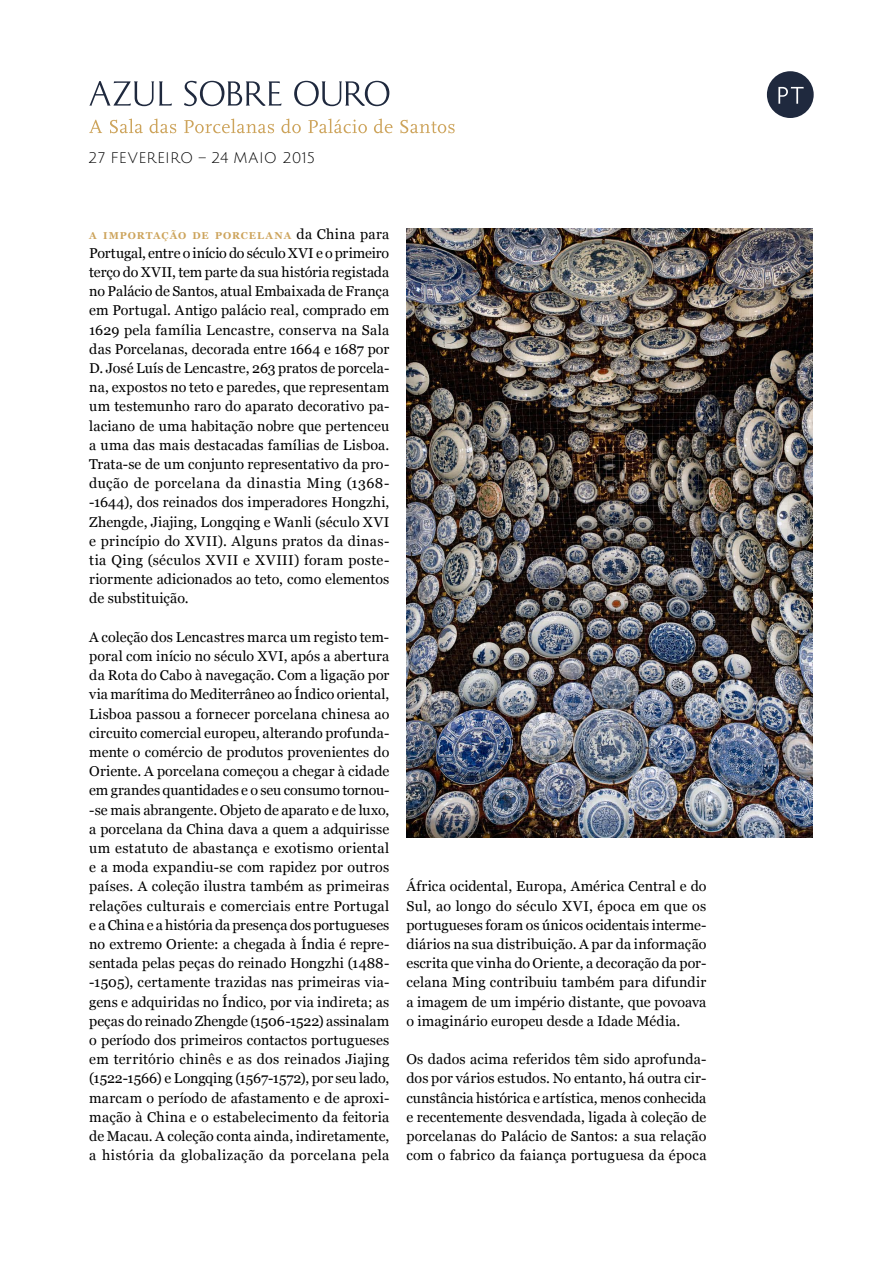
<style>
.page{position:relative;width:893px;height:1263px;background:#fff}
.page>*{position:absolute;margin:0;border:0;box-sizing:border-box;transform-origin:0 0}
.t1{font:15px "Julius Sans One";letter-spacing:.01em;color:#000}
.t2{font:14.25px/19.2px "Georgia";letter-spacing:.01em;color:#000;text-align:justify}
.t3{font:700 10.05px "Georgia";letter-spacing:.095em;color:#cda45c}
.s1{font-weight:400;font-size:14.25px;color:#000}
</style>
<div class="page">
<div style="left:767px;top:71px;width:47px;height:47px;background:#1f293e;border-radius:50%"></div>
<svg style="left:778px;top:87px;width:26px;height:17px"></svg>
<svg style="left:89px;top:81px;width:300px;height:25px"></svg>
<svg style="left:89px;top:119px;width:366px;height:14px"></svg>
<img style="left:406px;top:229px;width:406px;height:609px">
<p class="t1" style="left:88px;top:150px;width:229px">27 FEVEREIRO – 24 MAIO 2015</p>
<p class="t3" style="left:89px;top:229px;width:302px">A IMPORTAÇÃO DE PORCELANA <span class="s1">da China para</span></p>
<p class="t2" style="left:89px;top:243px;width:302px">Portugal, entre o início do século XVI e o primeiro terço do XVII, tem parte da sua história registada no Palácio de Santos, atual Embaixada de França em Portugal. Antigo palácio real, comprado em 1629 pela família Lencastre, conserva na Sala das Porcelanas, decorada entre 1664 e 1687 por D. José Luís de Lencastre, 263 pratos de porcela&shy;na, expostos no teto e paredes, que representam um testemunho raro do aparato decorativo pa&shy;laciano de uma habitação nobre que pertenceu a uma das mais destacadas famílias de Lisboa.<br>Trata-se de um conjunto representativo da pro&shy;dução de porcelana da dinastia Ming (1368- -1644), dos reinados dos imperadores Hongzhi, Zhengde, Jiajing, Longqing e Wanli (século XVI e princípio do XVII). Alguns pratos da dinas&shy;tia Qing (séculos XVII e XVIII) foram poste&shy;riormente adicionados ao teto, como elementos de substituição.</p>
<p class="t2" style="left:89px;top:627px;width:302px">A coleção dos Lencastres marca um registo tem&shy;poral com início no século XVI, após a abertura da Rota do Cabo à navegação. Com a ligação por via marítima do Mediterrâneo ao Índico oriental, Lisboa passou a fornecer porcelana chinesa ao circuito comercial europeu, alterando profunda&shy;mente o comércio de produtos provenientes do Oriente. A porcelana começou a chegar à cidade em grandes quantidades e o seu consumo tornou--se mais abrangente. Objeto de aparato e de luxo, a porcelana da China dava a quem a adquirisse um estatuto de abastança e exotismo oriental e a moda expandiu-se com rapidez por outros países. A coleção ilustra também as primeiras relações culturais e comerciais entre Portugal e a China e a história da presença dos portugueses no extremo Oriente: a chegada à Índia é repre&shy;sentada pelas peças do reinado Hongzhi (1488- -1505), certamente trazidas nas primeiras via&shy;gens e adquiridas no Índico, por via indireta; as peças do reinado Zhengde (1506-1522) assinalam o período dos primeiros contactos portugueses em território chinês e as dos reinados Jiajing (1522-1566) e Longqing (1567-1572), por seu lado, marcam o período de afastamento e de aproxi&shy;mação à China e o estabelecimento da feitoria de Macau. A coleção conta ainda, indiretamente, a história da globalização da porcelana pela</p>
<p class="t2" style="left:406px;top:877px;width:302px">África ocidental, Europa, América Central e do Sul, ao longo do século XVI, época em que os portugueses foram os únicos ocidentais interme&shy;diários na sua distribuição. A par da informação escrita que vinha do Oriente, a decoração da por&shy;celana Ming contribuiu também para difundir a imagem de um império distante, que povoava o imaginário europeu desde a Idade Média.</p>
<p class="t2" style="left:406px;top:1049px;width:302px">Os dados acima referidos têm sido aprofunda&shy;dos por vários estudos. No entanto, há outra cir&shy;cunstância histórica e artística, menos conhecida e recentemente desvendada, ligada à coleção de porcelanas do Palácio de Santos: a sua relação com o fabrico da faiança portuguesa da época</p>
</div>
